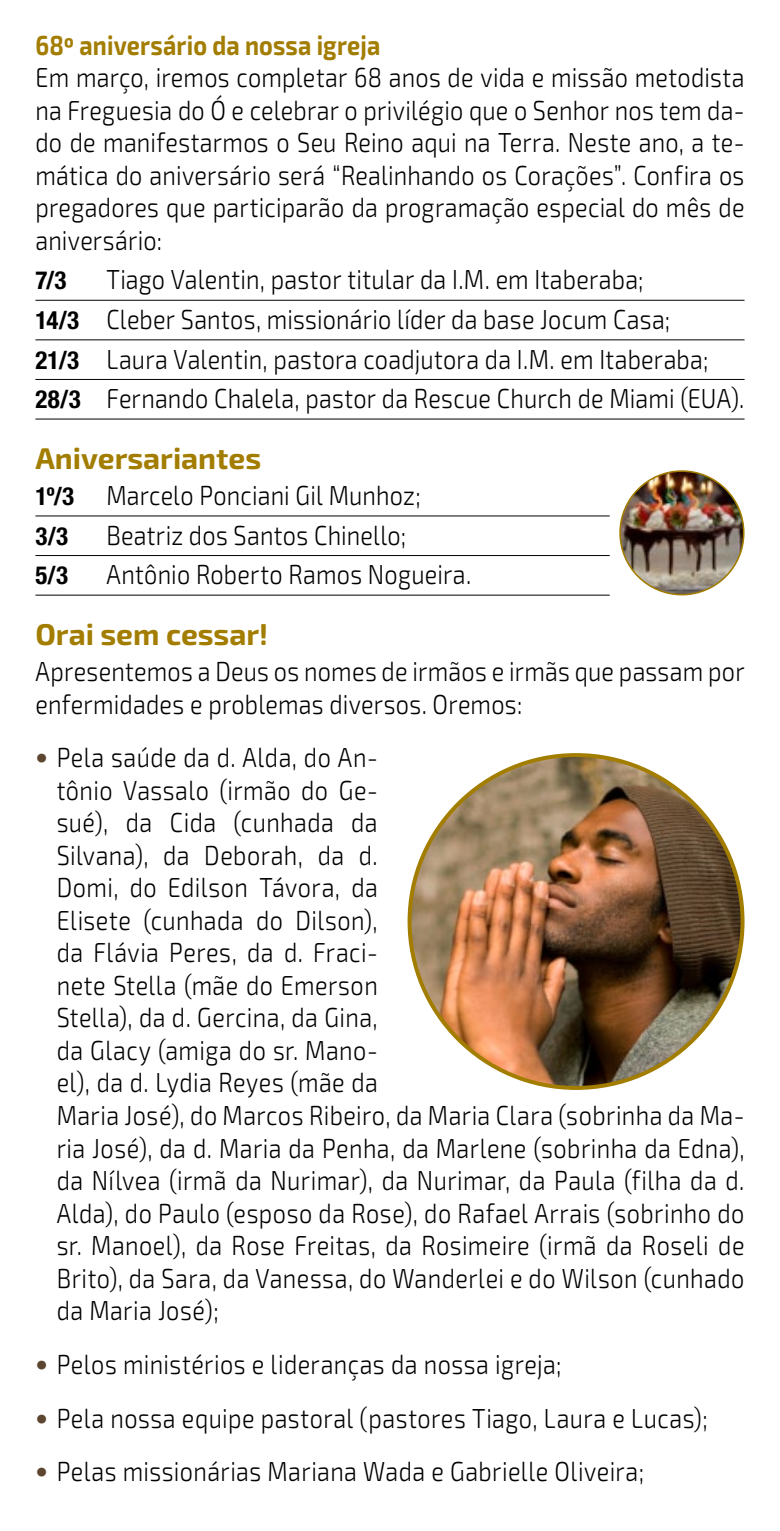
<style>
.page{position:relative;width:780px;height:1531px;background:#fff}
.page>*{position:absolute;margin:0;border:0;box-sizing:border-box;transform-origin:0 0}
.t1{font:700 30px "Exo 2";color:#a27d00}
.t2{font:300 27.5px/32.5px "Exo 2";letter-spacing:.015em;color:#000;scale:.85 1}
.t3{font:700 27.5px "Exo 2";letter-spacing:.005em;color:#a27d00;scale:.85 1}
.t4{font:700 condensed 25px "Helvetica Neue LT Std";color:#000}
.s1{font-family:"Helvetica Neue LT Std";font-weight:700;font-stretch:condensed;font-size:25px}
.s2{font-family:"Helvetica Neue LT Std";font-weight:700;font-stretch:condensed;font-size:25px;color:#5c4630}
</style>
<div class="page">
<hr style="left:35px;top:300px;width:709px;height:1px;background:#000">
<hr style="left:35px;top:339px;width:709px;height:1px;background:#000">
<hr style="left:35px;top:379px;width:709px;height:1px;background:#000">
<hr style="left:35px;top:419px;width:709px;height:1px;background:#000">
<hr style="left:35px;top:515px;width:574px;height:1px;background:#000">
<hr style="left:35px;top:555px;width:574px;height:1px;background:#000">
<hr style="left:35px;top:595px;width:574px;height:1px;background:#000">
<img style="left:409px;top:755px;width:333px;height:333px;border-radius:166px">
<img style="left:620px;top:471px;width:123px;height:124px;border-radius:62px">
<p class="t3" style="left:35px;top:29px;width:407px">68º aniversário da nossa igreja</p>
<p class="t2" style="left:35px;top:62px;width:835px;text-align:justify">Em março, iremos completar 68 anos de vida e missão metodista na Freguesia do Ó e celebrar o privilégio que o Senhor nos tem da&shy;do de manifestarmos o Seu Reino aqui na Terra. Neste ano, a te&shy;mática do aniversário será “Realinhando os Corações”. Confira os pregadores que participarão da programação especial do mês de aniversário:</p>
<p class="t4" style="left:35px;top:265px;width:33px">7/3</p>
<p class="t2" style="left:35px;top:260px;width:835px;line-height:39.5px;text-indent:71px">Tiago Valentin, pastor titular da I.M. em Itaberaba;<br><span class="s1">14/3</span> Cleber Santos, missionário líder da base Jocum Casa;<br><span class="s1">21/3</span> Laura Valentin, pastora coadjutora da I.M. em Itaberaba; <span class="s1">28/3</span> Fernando Chalela, pastor da Rescue Church de Miami (EUA).</p>
<p class="t1" style="left:35px;top:440px;width:227px">Aniversariantes</p>
<p class="t2" style="left:35px;top:480px;width:454px"><span class="s1">1º/3</span> Marcelo Ponciani Gil Munhoz;</p>
<p class="t4" style="left:35px;top:520px;width:34px">3/3</p>
<p class="t2" style="left:106px;top:519px;width:354px">Beatriz dos Santos Chinello;</p>
<p class="t4" style="left:35px;top:560px;width:34px">5/3</p>
<p class="t2" style="left:106px;top:559px;width:430px">Antônio Roberto Ramos Nogueira.</p>
<p class="t1" style="left:35px;top:616px;width:234px">Orai sem cessar!</p>
<p class="t2" style="left:35px;top:656px;width:835px">Apresentemos a Deus os nomes de irmãos e irmãs que passam por enfermidades e problemas diversos. Oremos:</p>
<p class="t2" style="left:57px;top:742px;width:810px;text-indent:-21px"><span class="s2">•</span> Pela saúde da d. Alda, do An-<br>tônio Vassalo (irmão do Ge-<br>sué), da Cida (cunhada da<br>Silvana), da Deborah, da d.<br>Domi, do Edilson Távora, da<br>Elisete (cunhada do Dilson),<br>da Flávia Peres, da d. Fraci-<br>nete Stella (mãe do Emerson<br>Stella), da d. Gercina, da Gina,<br>da Glacy (amiga do sr. Mano-<br>el), da d. Lydia Reyes (mãe da<br>Maria José), do Marcos Ribeiro, da Maria Clara (sobrinha da Ma&shy;ria José), da d. Maria da Penha, da Marlene (sobrinha da Edna), da Nílvea (irmã da Nurimar), da Nurimar, da Paula (filha da d.<br>Alda), do Paulo (esposo da Rose), do Rafael Arrais (sobrinho do sr. Manoel), da Rose Freitas, da Rosimeire (irmã da Roseli de Brito), da Sara, da Vanessa, do Wanderlei e do Wilson (cunhado da Maria José);</p>
<p class="t2" style="left:35px;top:1348px;width:620px"><span class="s2">•</span> Pelos ministérios e lideranças da nossa igreja;</p>
<p class="t2" style="left:35px;top:1402px;width:792px"><span class="s2">•</span> Pela nossa equipe pastoral (pastores Tiago, Laura e Lucas);</p>
<p class="t2" style="left:35px;top:1456px;width:717px"><span class="s2">•</span> Pelas missionárias Mariana Wada e Gabrielle Oliveira;</p>
</div>
